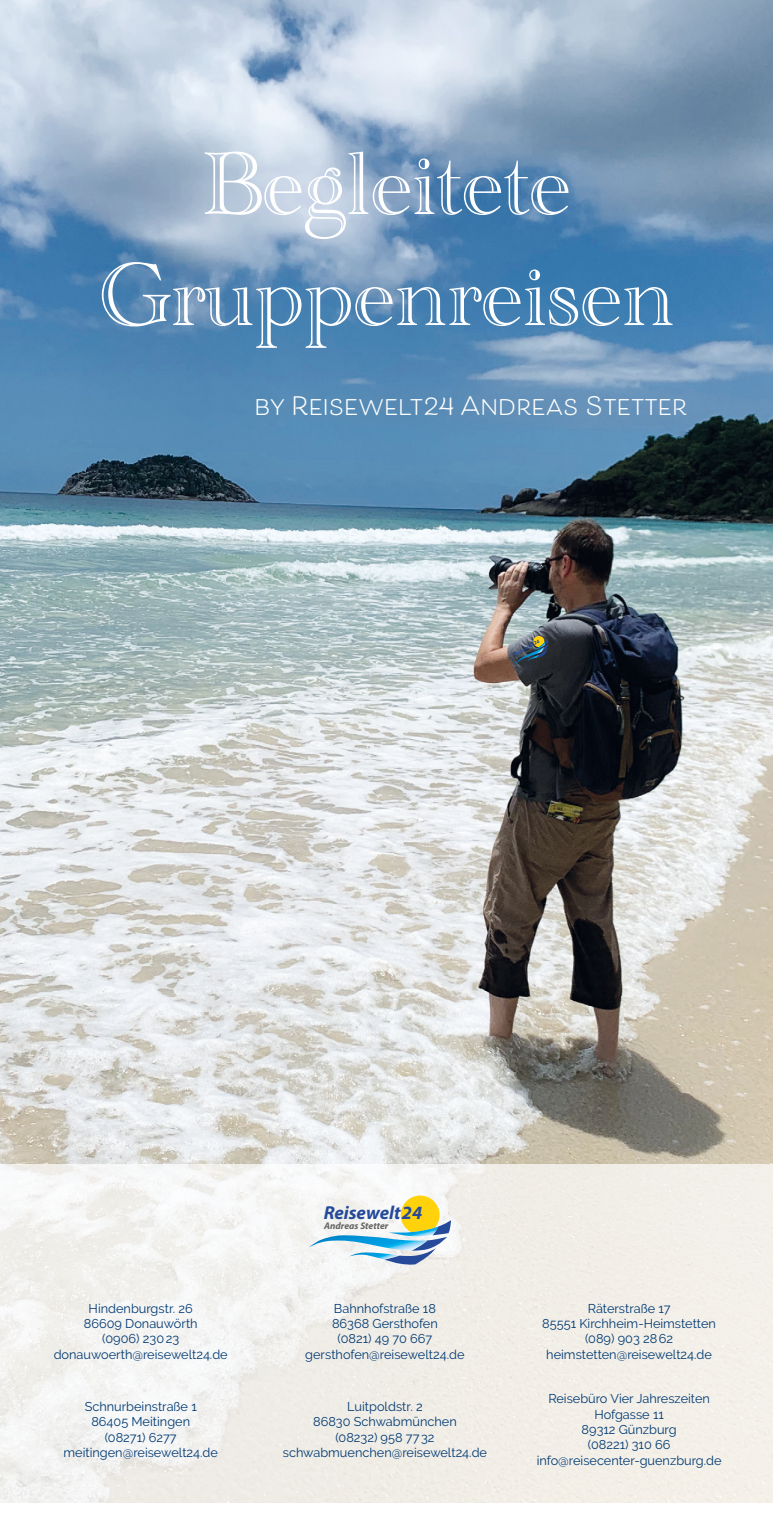
<style>
.page{position:relative;width:773px;height:1517px;background:#fff}
.page>*{position:absolute;margin:0;border:0;box-sizing:border-box;transform-origin:0 0}
.t1{font:92.5px/111px "Academy Engraved Let Plain";color:#fff;text-align:center}
.t2{font:700 25px "Beloved Sans";color:#fff}
.t3{font:italic 700 18.75px "Myriad Pro";color:#254a9a}
.Absatzformat_1{font:12.75px "Raleway";color:#003972}
.t4{font:italic 700 9.5px "Myriad Pro";color:#646463}
.t5{font:italic 700 5.5px "Myriad Pro";color:#254a9a}
.t6{font:italic 700 2.75px "Myriad Pro";color:#646463}
</style>
<div class="page">
<img style="left:0;top:0;width:772px;height:1164px">
<svg style="left:0;top:1164px;width:772px;height:339px;fill:#f2efe9"></svg>
<svg style="left:307px;top:1195px;width:144px;height:69px"></svg>
<svg style="left:515px;top:635px;width:33px;height:30px"></svg>
<p class="t1" style="left:99px;top:121px;width:576px">Begleitete<br>Gruppenreisen</p>
<p class="t2" style="left:254px;top:392px;width:434px">by Reisewelt24 Andreas Stetter</p>
<p class="t5" style="left:512px;top:651px;width:30px;rotate:-29deg">Reisewelt24</p>
<p class="t6" style="left:515px;top:656px;width:20px;rotate:-29deg">Andreas Stetter</p>
<p class="Absatzformat_1" style="left:89px;top:1300px;width:106px">Hindenburgstr. 26</p>
<p class="Absatzformat_1" style="left:84px;top:1316px;width:115px">86609 Donauwörth</p>
<p class="Absatzformat_1" style="left:102px;top:1331px;width:78px">(0906) 23023</p>
<p class="Absatzformat_1" style="left:54px;top:1346px;width:175px">donauwoerth@reisewelt24.de</p>
<p class="Absatzformat_1" style="left:85px;top:1399px;width:114px">Schnurbeinstraße 1</p>
<p class="Absatzformat_1" style="left:91px;top:1414px;width:100px">86405 Meitingen</p>
<p class="Absatzformat_1" style="left:105px;top:1429px;width:74px">(08271) 6277</p>
<p class="Absatzformat_1" style="left:63px;top:1445px;width:156px">meitingen@reisewelt24.de</p>
<p class="t3" style="left:324px;top:1200px;width:100px">Reisewelt24</p>
<p class="t4" style="left:324px;top:1219px;width:66px">Andreas Stetter</p>
<p class="Absatzformat_1" style="left:334px;top:1300px;width:103px">Bahnhofstraße 18</p>
<p class="Absatzformat_1" style="left:332px;top:1316px;width:107px">86368 Gersthofen</p>
<p class="Absatzformat_1" style="left:337px;top:1331px;width:96px">(0821) 49 70 667</p>
<p class="Absatzformat_1" style="left:305px;top:1346px;width:161px">gersthofen@reisewelt24.de</p>
<p class="Absatzformat_1" style="left:347px;top:1399px;width:77px">Luitpoldstr. 2</p>
<p class="Absatzformat_1" style="left:313px;top:1414px;width:145px">86830 Schwabmünchen</p>
<p class="Absatzformat_1" style="left:335px;top:1429px;width:101px">(08232) 958 7732</p>
<p class="Absatzformat_1" style="left:283px;top:1445px;width:206px">schwabmuenchen@reisewelt24.de</p>
<p class="Absatzformat_1" style="left:587px;top:1300px;width:84px">Räterstraße 17</p>
<p class="Absatzformat_1" style="left:542px;top:1316px;width:175px">85551 Kirchheim-Heimstetten</p>
<p class="Absatzformat_1" style="left:585px;top:1331px;width:90px">(089) 903 2862</p>
<p class="Absatzformat_1" style="left:546px;top:1346px;width:167px">heimstetten@reisewelt24.de</p>
<p class="Absatzformat_1" style="left:548px;top:1391px;width:163px">Reisebüro Vier Jahreszeiten</p>
<p class="Absatzformat_1" style="left:594px;top:1406px;width:71px">Hofgasse 11</p>
<p class="Absatzformat_1" style="left:581px;top:1422px;width:96px">89312 Günzburg</p>
<p class="Absatzformat_1" style="left:587px;top:1437px;width:84px">(08221) 310 66</p>
<p class="Absatzformat_1" style="left:536px;top:1452px;width:186px">info@reisecenter-guenzburg.de</p>
</div>
